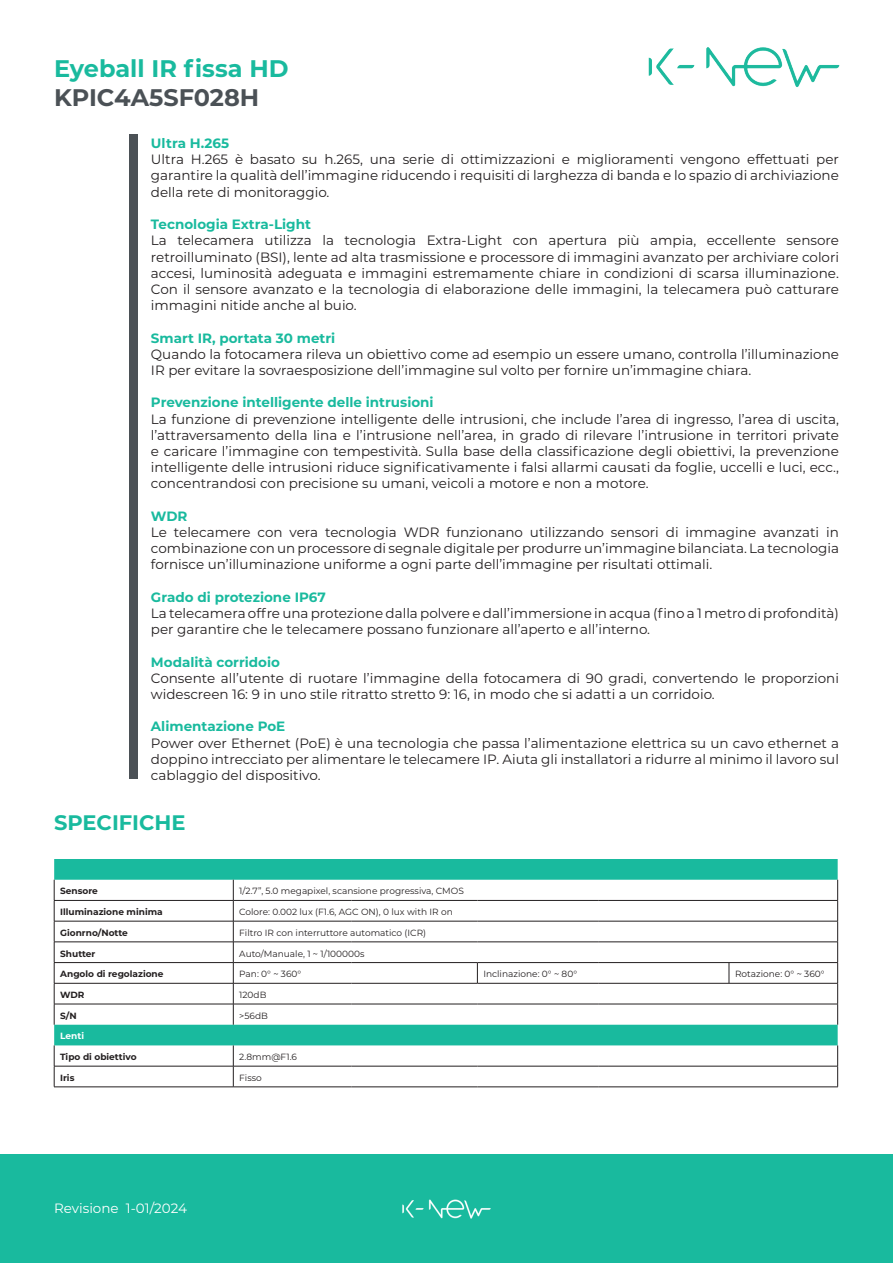
<style>
.page{position:relative;width:893px;height:1263px;background:#fff}
.page>*{position:absolute;margin:0;border:0;box-sizing:border-box;transform-origin:0 0}
.t1{font:700 24px "Montserrat";color:#19ba9e}
.t2{font:700 24px "Montserrat";color:#4b5156}
.t3{font:700 21px "Montserrat";color:#19ba9e}
.t4{font:13.5px/16.2px "Montserrat";color:#231f20;text-align:justify}
.t5{font:700 13.5px "Montserrat";color:#19ba9e}
.t6{font:13.5px "Montserrat";color:#fff}
.t7{font:9px "Montserrat";color:#231f20}
.t8{font:700 9px "Montserrat";color:#231f20}
.t9{font:700 9px "Montserrat";color:#fff}
</style>
<div class="page">
<svg style="left:54px;top:859px;width:784px;height:186px"></svg>
<hr style="left:54px;top:900px;width:179px;height:1px;background:#231f20">
<hr style="left:233px;top:900px;width:119px;height:1px;background:#231f20">
<hr style="left:352px;top:900px;width:125px;height:1px;background:#231f20">
<hr style="left:477px;top:900px;width:121px;height:1px;background:#231f20">
<hr style="left:598px;top:900px;width:131px;height:1px;background:#231f20">
<hr style="left:729px;top:900px;width:109px;height:1px;background:#231f20">
<hr style="left:54px;top:921px;width:179px;height:1px;background:#231f20">
<hr style="left:233px;top:921px;width:119px;height:1px;background:#231f20">
<hr style="left:352px;top:921px;width:125px;height:1px;background:#231f20">
<hr style="left:477px;top:921px;width:121px;height:1px;background:#231f20">
<hr style="left:598px;top:921px;width:131px;height:1px;background:#231f20">
<hr style="left:729px;top:921px;width:109px;height:1px;background:#231f20">
<hr style="left:54px;top:941px;width:179px;height:1px;background:#231f20">
<hr style="left:233px;top:941px;width:119px;height:1px;background:#231f20">
<hr style="left:352px;top:941px;width:125px;height:1px;background:#231f20">
<hr style="left:477px;top:941px;width:121px;height:1px;background:#231f20">
<hr style="left:598px;top:941px;width:131px;height:1px;background:#231f20">
<hr style="left:729px;top:941px;width:109px;height:1px;background:#231f20">
<hr style="left:54px;top:962px;width:179px;height:1px;background:#231f20">
<hr style="left:233px;top:962px;width:119px;height:1px;background:#231f20">
<hr style="left:352px;top:962px;width:125px;height:1px;background:#231f20">
<hr style="left:477px;top:962px;width:121px;height:1px;background:#231f20">
<svg style="left:477px;top:963px;width:1px;height:20px"></svg>
<hr style="left:598px;top:962px;width:131px;height:1px;background:#231f20">
<hr style="left:729px;top:962px;width:109px;height:1px;background:#231f20">
<svg style="left:729px;top:963px;width:1px;height:20px"></svg>
<hr style="left:54px;top:983px;width:179px;height:1px;background:#231f20">
<hr style="left:233px;top:983px;width:119px;height:1px;background:#231f20">
<hr style="left:352px;top:983px;width:125px;height:1px;background:#231f20">
<hr style="left:477px;top:983px;width:121px;height:1px;background:#231f20">
<hr style="left:598px;top:983px;width:131px;height:1px;background:#231f20">
<hr style="left:729px;top:983px;width:109px;height:1px;background:#231f20">
<hr style="left:54px;top:1004px;width:179px;height:1px;background:#231f20">
<svg style="left:54px;top:880px;width:1px;height:145px"></svg>
<hr style="left:233px;top:1004px;width:119px;height:1px;background:#231f20">
<svg style="left:233px;top:880px;width:1px;height:145px"></svg>
<hr style="left:352px;top:1004px;width:125px;height:1px;background:#231f20">
<hr style="left:477px;top:1004px;width:121px;height:1px;background:#231f20">
<hr style="left:598px;top:1004px;width:131px;height:1px;background:#231f20">
<hr style="left:729px;top:1004px;width:109px;height:1px;background:#231f20">
<svg style="left:837px;top:880px;width:1px;height:145px"></svg>
<hr style="left:54px;top:1066px;width:179px;height:1px;background:#231f20">
<svg style="left:54px;top:1045px;width:1px;height:41px"></svg>
<hr style="left:233px;top:1066px;width:119px;height:1px;background:#231f20">
<svg style="left:233px;top:1045px;width:1px;height:41px"></svg>
<hr style="left:352px;top:1066px;width:125px;height:1px;background:#231f20">
<hr style="left:477px;top:1066px;width:121px;height:1px;background:#231f20">
<hr style="left:598px;top:1066px;width:131px;height:1px;background:#231f20">
<hr style="left:729px;top:1066px;width:109px;height:1px;background:#231f20">
<svg style="left:837px;top:1045px;width:1px;height:41px"></svg>
<hr style="left:54px;top:1086px;width:179px;height:1px;background:#231f20">
<hr style="left:233px;top:1086px;width:119px;height:1px;background:#231f20">
<hr style="left:352px;top:1086px;width:125px;height:1px;background:#231f20">
<hr style="left:477px;top:1086px;width:121px;height:1px;background:#231f20">
<hr style="left:598px;top:1086px;width:131px;height:1px;background:#231f20">
<hr style="left:729px;top:1086px;width:109px;height:1px;background:#231f20">
<div style="left:0;top:1155px;width:893px;height:108px;background:#19ba9e"></div>
<img style="left:402px;top:1199px;width:89px;height:20px">
<div style="left:130px;top:135px;width:8px;height:644px;background:#4b5156"></div>
<img style="left:648px;top:47px;width:192px;height:40px">
<h1 class="t1" style="left:54px;top:51px;width:236px">Eyeball IR fissa HD</h1>
<h1 class="t2" style="left:54px;top:80px;width:207px">KPIC4A5SF028H</h1>
<p class="t5" style="left:151px;top:134px;width:80px">Ultra H.265</p>
<p class="t4" style="left:151px;top:151px;width:689px">Ultra H.265 è basato su h.265, una serie di ottimizzazioni e miglioramenti vengono effettuati per garantire la qualità dell’immagine riducendo i requisiti di larghezza di banda e lo spazio di archiviazione della rete di monitoraggio.</p>
<p class="t5" style="left:151px;top:215px;width:161px">Tecnologia Extra-Light</p>
<p class="t4" style="left:151px;top:232px;width:690px">La telecamera utilizza la tecnologia Extra-Light con apertura più ampia, eccellente sensore retroilluminato (BSI), lente ad alta trasmissione e processore di immagini avanzato per archiviare colori accesi, luminosità adeguata e immagini estremamente chiare in condizioni di scarsa illuminazione.<br>Con il sensore avanzato e la tecnologia di elaborazione delle immagini, la telecamera può catturare immagini nitide anche al buio.</p>
<p class="t5" style="left:151px;top:328px;width:186px">Smart IR, portata 30 metri</p>
<p class="t4" style="left:151px;top:345px;width:689px">Quando la fotocamera rileva un obiettivo come ad esempio un essere umano, controlla l’illuminazione<br>IR per evitare la sovraesposizione dell’immagine sul volto per fornire un’immagine chiara.</p>
<p class="t5" style="left:151px;top:393px;width:284px">Prevenzione intelligente delle intrusioni</p>
<p class="t4" style="left:151px;top:410px;width:689px">La funzione di prevenzione intelligente delle intrusioni, che include l’area di ingresso, l’area di uscita, l’attraversamento della lina e l’intrusione nell’area, in grado di rilevare l’intrusione in territori private e caricare l’immagine con tempestività. Sulla base della classificazione degli obiettivi, la prevenzione intelligente delle intrusioni riduce significativamente i falsi allarmi causati da foglie, uccelli e luci, ecc., concentrandosi con precisione su umani, veicoli a motore e non a motore.</p>
<p class="t5" style="left:151px;top:506px;width:38px">WDR</p>
<p class="t4" style="left:151px;top:524px;width:689px">Le telecamere con vera tecnologia WDR funzionano utilizzando sensori di immagine avanzati in combinazione con un processore di segnale digitale per produrre un’immagine bilanciata. La tecnologia fornisce un’illuminazione uniforme a ogni parte dell’immagine per risultati ottimali.</p>
<p class="t5" style="left:151px;top:587px;width:176px">Grado di protezione IP67</p>
<p class="t4" style="left:151px;top:605px;width:689px">La telecamera offre una protezione dalla polvere e dall’immersione in acqua (fino a 1 metro di profondità) per garantire che le telecamere possano funzionare all’aperto e all’interno.</p>
<p class="t5" style="left:151px;top:652px;width:130px">Modalità corridoio</p>
<p class="t4" style="left:151px;top:669px;width:690px">Consente all’utente di ruotare l’immagine della fotocamera di 90 gradi, convertendo le proporzioni widescreen 16: 9 in uno stile ritratto stretto 9: 16, in modo che si adatti a un corridoio.</p>
<p class="t5" style="left:151px;top:717px;width:136px">Alimentazione PoE</p>
<p class="t4" style="left:151px;top:734px;width:690px">Power over Ethernet (PoE) è una tecnologia che passa l’alimentazione elettrica su un cavo ethernet a doppino intrecciato per alimentare le telecamere IP. Aiuta gli installatori a ridurre al minimo il lavoro sul cablaggio del dispositivo.</p>
<h2 class="t3" style="left:54px;top:808px;width:133px">SPECIFICHE</h2>
<p class="t8" style="left:60px;top:885px;width:39px">Sensore</p>
<p class="t7" style="left:239px;top:885px;width:226px">1/2.7”, 5.0 megapixel, scansione progressiva, CMOS</p>
<p class="t8" style="left:60px;top:905px;width:104px">Illuminazione minima</p>
<p class="t7" style="left:239px;top:906px;width:215px">Colore: 0.002 lux (F1.6, AGC ON), 0 lux with IR on</p>
<p class="t8" style="left:60px;top:926px;width:69px">Gionrno/Notte</p>
<p class="t7" style="left:239px;top:926px;width:188px">Filtro IR con interruttore automatico (ICR)</p>
<p class="t8" style="left:60px;top:947px;width:37px">Shutter</p>
<p class="t7" style="left:239px;top:947px;width:127px">Auto/Manuale, 1 ~ 1/100000s</p>
<p class="t8" style="left:60px;top:967px;width:105px">Angolo di regolazione</p>
<p class="t7" style="left:239px;top:968px;width:63px">Pan: 0° ~ 360°</p>
<p class="t7" style="left:483px;top:968px;width:95px">Inclinazione: 0° ~ 80°</p>
<p class="t7" style="left:735px;top:968px;width:91px">Rotazione: 0° ~ 360°</p>
<p class="t8" style="left:60px;top:988px;width:26px">WDR</p>
<p class="t7" style="left:239px;top:988px;width:29px">120dB</p>
<p class="t8" style="left:60px;top:1009px;width:18px">S/N</p>
<p class="t7" style="left:239px;top:1009px;width:30px">&gt;56dB</p>
<p class="t9" style="left:60px;top:1030px;width:25px">Lenti</p>
<p class="t8" style="left:60px;top:1050px;width:78px">Tipo di obiettivo</p>
<p class="t7" style="left:239px;top:1051px;width:59px">2.8mm@F1.6</p>
<p class="t8" style="left:60px;top:1071px;width:16px">Iris</p>
<p class="t7" style="left:239px;top:1071px;width:24px">Fisso</p>
<p class="t6" style="left:54px;top:1198px;width:135px">Revisione 1-01/2024</p>
</div>
